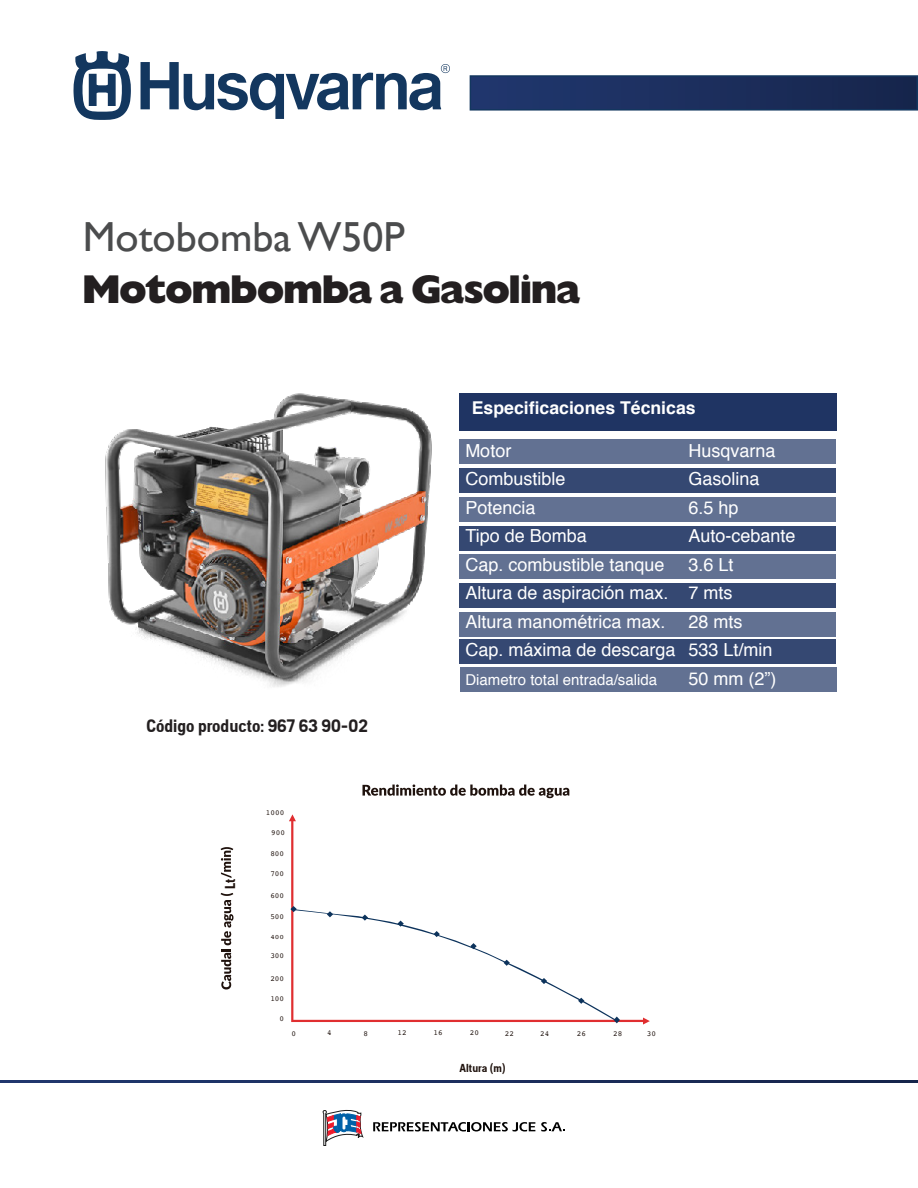
<style>
.page{position:relative;width:918px;height:1188px;background:#fff}
.page>*{position:absolute;margin:0;border:0;box-sizing:border-box;transform-origin:0 0}
.Titulo_producto{font:42px "Hq Sans Pro TT";color:#4b4c4d}
.Titulo_producto-2{font:40.5px "Hq Sans XECG";color:#231f20}
.lista{font:18px "Helvetica";color:#fff}
.t1{font:700 18px "Husqvarna Gothic";color:#231f20}
.especificaciones{font:700 17.7px "Helvetica";color:#fff}
.lista-2{font:15px "Helvetica";color:#fff}
.t2{font:700 14.25px "Husqvarna Gothic";color:#1f120d}
.t3{font:700 11.55px "Husqvarna Gothic";color:#1f120d}
.t4{font:7.65px "Courier";color:#1f120d}
.t5{font:6.6px "Courier";color:#1f120d;scale:1.17 1}
</style>
<div class="page">
<svg style="left:73px;top:51px;width:58px;height:69px"></svg>
<svg style="left:141px;top:62px;width:309px;height:57px"></svg>
<svg style="left:373px;top:1122px;width:162px;height:10px"></svg>
<svg style="left:541px;top:1122px;width:24px;height:10px"></svg>
<svg style="left:323px;top:1109px;width:41px;height:37px"></svg>
<div style="left:470px;top:76px;width:447px;height:34px;background:linear-gradient(to right,#21376f,#17254c)"></div>
<div style="left:470px;top:75px;width:448px;height:36px;border:2px solid #13375f"></div>
<img style="left:105px;top:393px;width:375px;height:299px">
<div style="left:460px;top:667px;width:377px;height:24px;background:#627192"></div>
<div style="left:459px;top:640px;width:377px;height:24px;background:#354872"></div>
<div style="left:459px;top:440px;width:377px;height:24px;background:#627192"></div>
<div style="left:459px;top:468px;width:377px;height:25px;background:#354872"></div>
<div style="left:459px;top:497px;width:377px;height:24px;background:#627192"></div>
<div style="left:459px;top:526px;width:377px;height:24px;background:#354872"></div>
<div style="left:459px;top:555px;width:377px;height:24px;background:#627192"></div>
<div style="left:459px;top:583px;width:377px;height:25px;background:#354872"></div>
<div style="left:459px;top:612px;width:377px;height:24px;background:#627192"></div>
<div style="left:459px;top:393px;width:378px;height:38px;background:#1f3463"></div>
<svg style="left:289px;top:814px;width:361px;height:211px"></svg>
<svg style="left:362px;top:784px;width:207px;height:14px"></svg>
<svg style="left:221px;top:893px;width:12px;height:97px"></svg>
<svg style="left:221px;top:847px;width:12px;height:31px"></svg>
<svg style="left:290px;top:906px;width:330px;height:117px"></svg>
<p class="Titulo_producto" style="left:83px;top:212px;width:324px">Motobomba W50P</p>
<p class="Titulo_producto-2" style="left:83px;top:265px;width:499px">Motombomba a Gasolina</p>
<p class="especificaciones" style="left:472px;top:393px;width:225px">Especificaciones Técnicas</p>
<p class="t1" style="left:146px;top:715px;width:223px">Código producto: 967 63 90-02</p>
<p class="lista" style="left:465px;top:437px;width:48px">Motor</p>
<p class="lista" style="left:465px;top:465px;width:102px">Combustible</p>
<p class="lista" style="left:465px;top:494px;width:72px">Potencia</p>
<p class="lista" style="left:465px;top:522px;width:123px">Tipo de Bomba</p>
<p class="lista" style="left:465px;top:551px;width:201px">Cap. combustible tanque</p>
<p class="lista" style="left:465px;top:579px;width:205px">Altura de aspiración max.</p>
<p class="lista" style="left:465px;top:608px;width:202px">Altura manométrica max.</p>
<p class="lista" style="left:465px;top:636px;width:212px">Cap. máxima de descarga</p>
<p class="lista-2" style="left:465px;top:668px;width:193px">Diametro total entrada/salida</p>
<p class="lista" style="left:688px;top:437px;width:89px">Husqvarna</p>
<p class="lista" style="left:688px;top:465px;width:73px">Gasolina</p>
<p class="lista" style="left:688px;top:494px;width:52px">6.5 hp</p>
<p class="lista" style="left:688px;top:522px;width:109px">Auto-cebante</p>
<p class="lista" style="left:688px;top:551px;width:47px">3.6 Lt</p>
<p class="lista" style="left:688px;top:579px;width:46px">7 mts</p>
<p class="lista" style="left:688px;top:608px;width:56px">28 mts</p>
<p class="lista" style="left:688px;top:636px;width:86px">533 Lt/min</p>
<p class="lista" style="left:688px;top:665px;width:90px">50 mm (2”)</p>
<p class="t2" style="left:222px;top:889px;width:12px;rotate:-90deg">Lt</p>
<p class="t4" style="left:266px;top:806px;width:20px">1000</p>
<p class="t4" style="left:271px;top:827px;width:15px">900</p>
<p class="t4" style="left:270px;top:847px;width:15px">800</p>
<p class="t4" style="left:270px;top:868px;width:15px">700</p>
<p class="t4" style="left:270px;top:889px;width:15px">600</p>
<p class="t4" style="left:270px;top:910px;width:15px">500</p>
<p class="t4" style="left:270px;top:950px;width:15px">300</p>
<p class="t4" style="left:270px;top:973px;width:15px">200</p>
<p class="t4" style="left:270px;top:993px;width:15px">100</p>
<p class="t4" style="left:280px;top:1013px;width:6px">0</p>
<p class="t5" style="left:270px;top:932px;width:13px">400</p>
<p class="t4" style="left:291px;top:1027px;width:6px">0</p>
<p class="t4" style="left:327px;top:1026px;width:6px">4</p>
<p class="t4" style="left:364px;top:1027px;width:6px">8</p>
<p class="t4" style="left:398px;top:1026px;width:11px">12</p>
<p class="t4" style="left:434px;top:1026px;width:11px">16</p>
<p class="t4" style="left:470px;top:1026px;width:11px">20</p>
<p class="t4" style="left:505px;top:1027px;width:11px">22</p>
<p class="t4" style="left:540px;top:1027px;width:11px">24</p>
<p class="t4" style="left:577px;top:1027px;width:11px">26</p>
<p class="t4" style="left:613px;top:1027px;width:11px">28</p>
<p class="t4" style="left:647px;top:1027px;width:11px">30</p>
<p class="t3" style="left:460px;top:1061px;width:48px">Altura (m)</p>
</div>
